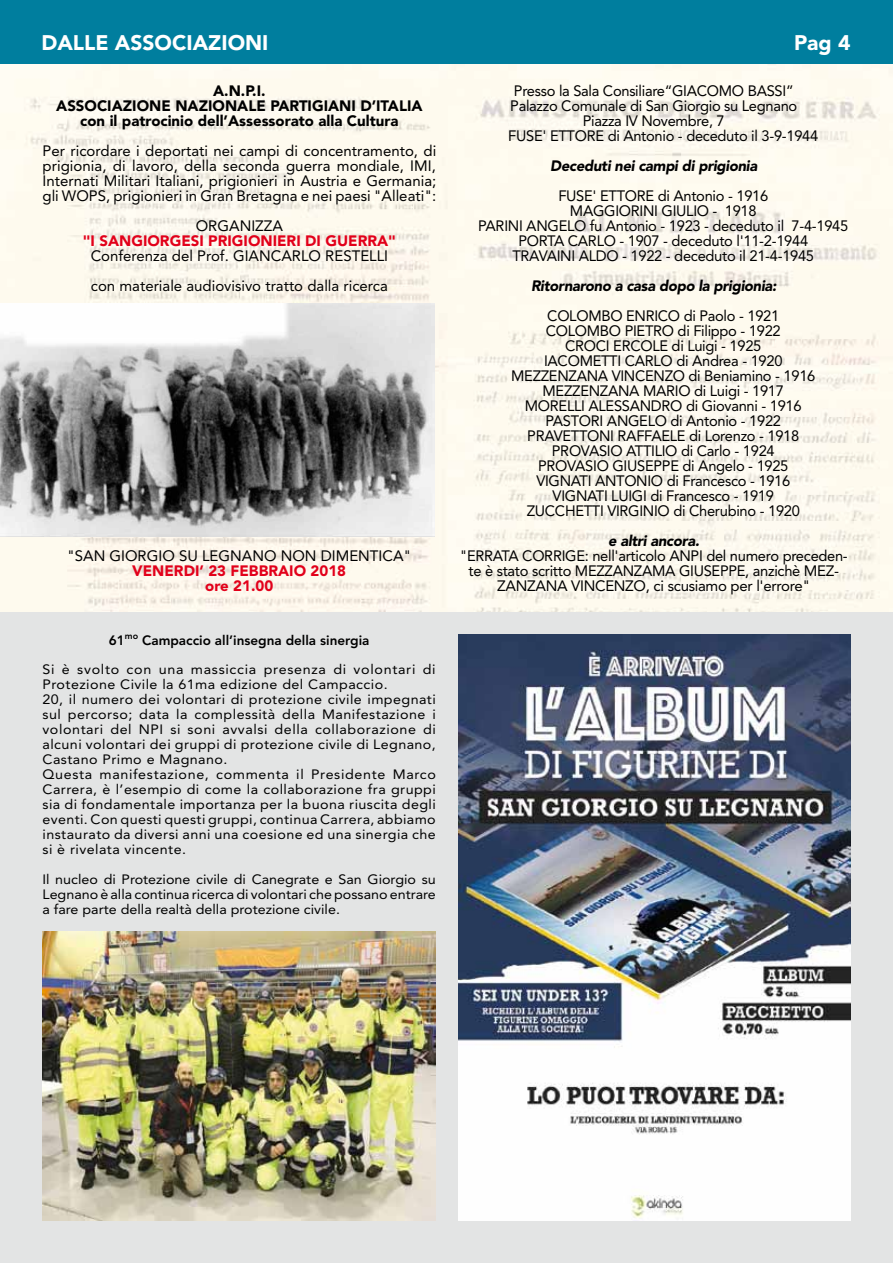
<style>
.page{position:relative;width:893px;height:1263px;background:#fff}
.page>*{position:absolute;margin:0;border:0;box-sizing:border-box;transform-origin:0 0}
.t1{font:900 21px "Avenir LT Std";color:#fff}
.t2{font:15px/15px "Avenir LT Std";letter-spacing:-.02em;color:#000;text-align:center}
.t3{font:15px/30px "Avenir LT Std";color:#000}
.t4{font:900 15px/15px "Avenir LT Std";color:#000;text-align:center}
.t5{font:italic 900 15px "Avenir LT Std";letter-spacing:-.02em;color:#000}
.t6{font:900 15px/15px "Avenir LT Std";color:#e2001a;text-align:center}
.t7{font:13.5px/15px "Avenir LT Std";letter-spacing:.03em;color:#000;scale:1.06 1}
.t8{font:13.5px/28.5px "Avenir LT Std";letter-spacing:.05em;color:#000;text-align:center;scale:1.06 1}
.s1{font-weight:800}
</style>
<div class="page">
<img style="left:0;top:64px;width:893px;height:548px">
<div style="left:0;top:612px;width:893px;height:651px;background:#e3e4e4"></div>
<div style="left:0;top:0;width:893px;height:64px;background:#007e9e"></div>
<img style="left:43px;top:932px;width:393px;height:288px">
<img style="left:459px;top:635px;width:391px;height:585px">
<img style="left:0;top:303px;width:434px;height:234px">
<h1 class="t1" style="left:41px;top:30px;width:30px">Dalle</h1>
<h1 class="t1" style="left:115px;top:30px;width:29px">Associazioni</h1>
<h1 class="t1" style="left:794px;top:30px;width:58px">Pag 4</h1>
<p class="t4" style="left:56px;top:84px;width:368px">A.N.P.I.<br>ASSOCIAZIONE NAZIONALE PARTIGIANI D’ITALIA con il patrocinio dell’Assessorato alla Cultura</p>
<p class="t2" style="left:43px;top:144px;width:395px;text-align:justify">Per ricordare i deportati nei campi di concentramento, di prigionia, di lavoro, della seconda guerra mondiale, IMI, Internati Militari Italiani, prigionieri in Austria e Germania; gli WOPS, prigionieri in Gran Bretagna e nei paesi "Alleati":</p>
<p class="t3" style="left:196px;top:211px;width:89px">ORGANIZZA</p>
<p class="t6" style="left:83px;top:234px;width:315px">"I SANGIORGESI PRIGIONIERI DI GUERRA"</p>
<p class="t3" style="left:91px;top:241px;width:299px">Conferenza del Prof. GIANCARLO RESTELLI con materiale audiovisivo tratto dalla ricerca</p>
<p class="t3" style="left:67px;top:541px;width:346px">"SAN GIORGIO SU LEGNANO NON DIMENTICA"</p>
<p class="t6" style="left:132px;top:563px;width:215px">VENERDI’ 23 FEBBRAIO 2018 ore 21.00</p>
<p class="t8" style="left:43px;top:626px;width:372px"><span class="s1">61</span><sup>mo</sup> <span class="s1">Campaccio all’insegna della sinergia<br></span>Si è svolto con una massiccia presenza di volontari di</p>
<p class="t7" style="left:43px;top:676px;width:373px">Protezione Civile la 61ma edizione del Campaccio.<br>20, il numero dei volontari di protezione civile impegnati sul percorso; data la complessità della Manifestazione i volontari del NPI si soni avvalsi della collaborazione di alcuni volontari dei gruppi di protezione civile di Legnano, Castano Primo e Magnano.<br>Questa manifestazione, commenta il Presidente Marco Carrera, è l’esempio di come la collaborazione fra gruppi sia di fondamentale importanza per la buona riuscita degli eventi. Con questi questi gruppi, continua Carrera, abbiamo instaurato da diversi anni una coesione ed una sinergia che si è rivelata vincente.</p>
<p class="t7" style="left:43px;top:871px;width:373px;text-align:justify">Il nucleo di Protezione civile di Canegrate e San Giorgio su Legnano è alla continua ricerca di volontari che possano entrare a fare parte della realtà della protezione civile.</p>
<p class="t2" style="left:514px;top:84px;width:281px">Presso la Sala Consiliare“GIACOMO BASSI”</p>
<p class="t2" style="left:510px;top:99px;width:289px">Palazzo Comunale di San Giorgio su Legnano</p>
<p class="t2" style="left:583px;top:114px;width:144px">Piazza IV Novembre, 7</p>
<p class="t2" style="left:508px;top:129px;width:312px">FUSE' ETTORE di Antonio - deceduto il 3-9-1944</p>
<p class="t5" style="left:550px;top:157px;width:209px">Deceduti nei campi di prigionia</p>
<p class="t2" style="left:478px;top:189px;width:372px">FUSE' ETTORE di Antonio - 1916<br>MAGGIORINI GIULIO - 1918<br>PARINI ANGELO fu Antonio - 1923 - deceduto il 7-4-1945<br>PORTA CARLO - 1907 - deceduto l'11-2-1944<br>TRAVAINI ALDO - 1922 - deceduto il 21-4-1945</p>
<p class="t5" style="left:531px;top:277px;width:247px">Ritornarono a casa dopo la prigionia:</p>
<p class="t2" style="left:511px;top:309px;width:306px">COLOMBO ENRICO di Paolo - 1921<br>COLOMBO PIETRO di Filippo - 1922<br>CROCI ERCOLE di Luigi - 1925<br>IACOMETTI CARLO di Andrea - 1920<br>MEZZENZANA VINCENZO di Beniamino - 1916<br>MEZZENZANA MARIO di Luigi - 1917<br>MORELLI ALESSANDRO di Giovanni - 1916<br>PASTORI ANGELO di Antonio - 1922<br>PRAVETTONI RAFFAELE di Lorenzo - 1918<br>PROVASIO ATTILIO di Carlo - 1924<br>PROVASIO GIUSEPPE di Angelo - 1925<br>VIGNATI ANTONIO di Francesco - 1916<br>VIGNATI LUIGI di Francesco - 1919<br>ZUCCHETTI VIRGINIO di Cherubino - 1920</p>
<p class="t5" style="left:608px;top:532px;width:93px">e altri ancora.</p>
<p class="t2" style="left:460px;top:549px;width:390px">"ERRATA CORRIGE: nell'articolo ANPI del numero preceden&shy;te è stato scritto MEZZANZAMA GIUSEPPE, anzichè MEZ-<br>ZANZANA VINCENZO, ci scusiamo per l'errore"</p>
</div>
